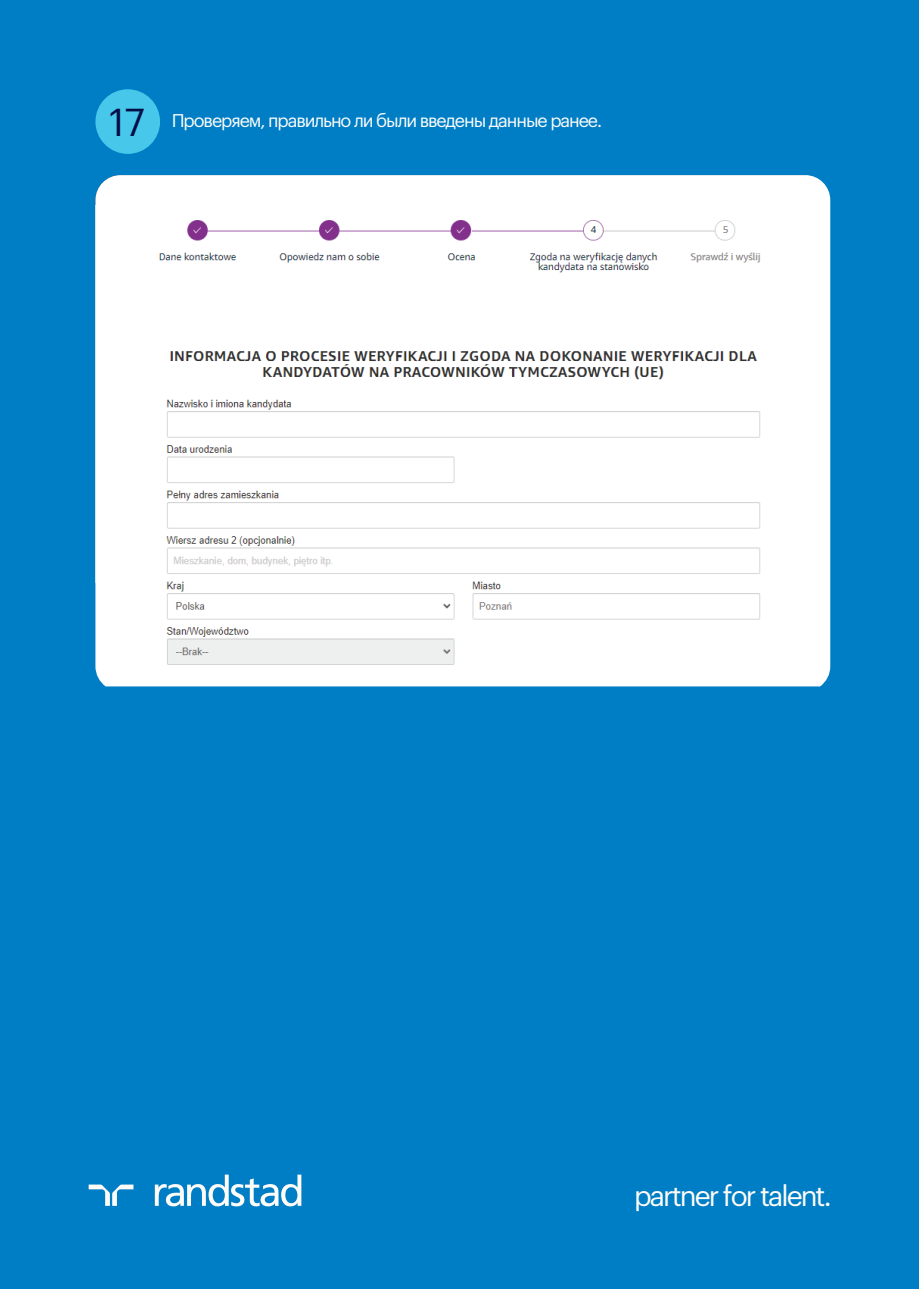
<style>
.page{position:relative;width:919px;height:1289px;background:#fff}
.page>*{position:absolute;margin:0;border:0;box-sizing:border-box;transform-origin:0 0}
.t1{font:38.1px "Graphik LCG";color:#030e49}
.t2{font:28.2px "Graphik LCG";letter-spacing:-.07em;color:#fefcf9}
.t3{font:18px "Graphik LCG";letter-spacing:-.06em;color:#fefdfc}
</style>
<div class="page">
<div style="left:0;top:0;width:918px;height:1288px;background:#007ec5"></div>
<div style="left:95px;top:89px;width:65px;height:65px;background:#47c7ea;border-radius:50%"></div>
<img style="left:95px;top:175px;width:735px;height:511px">
<div style="left:172px;top:417px;width:125px;height:16px;background:#fff"></div>
<div style="left:172px;top:463px;width:122px;height:15px;background:#fff"></div>
<div style="left:172px;top:508px;width:119px;height:14px;background:#fff"></div>
<svg style="left:89px;top:1184px;width:44px;height:21px"></svg>
<svg style="left:155px;top:1174px;width:146px;height:32px"></svg>
<h1 class="t1" style="left:110px;top:93px;width:37px">17</h1>
<p class="t3" style="left:172px;top:107px;width:432px">Проверяем, правильно ли были введены данные ранее.</p>
<h2 class="t2" style="left:634px;top:1174px;width:199px">partner for talent.</h2>
</div>
